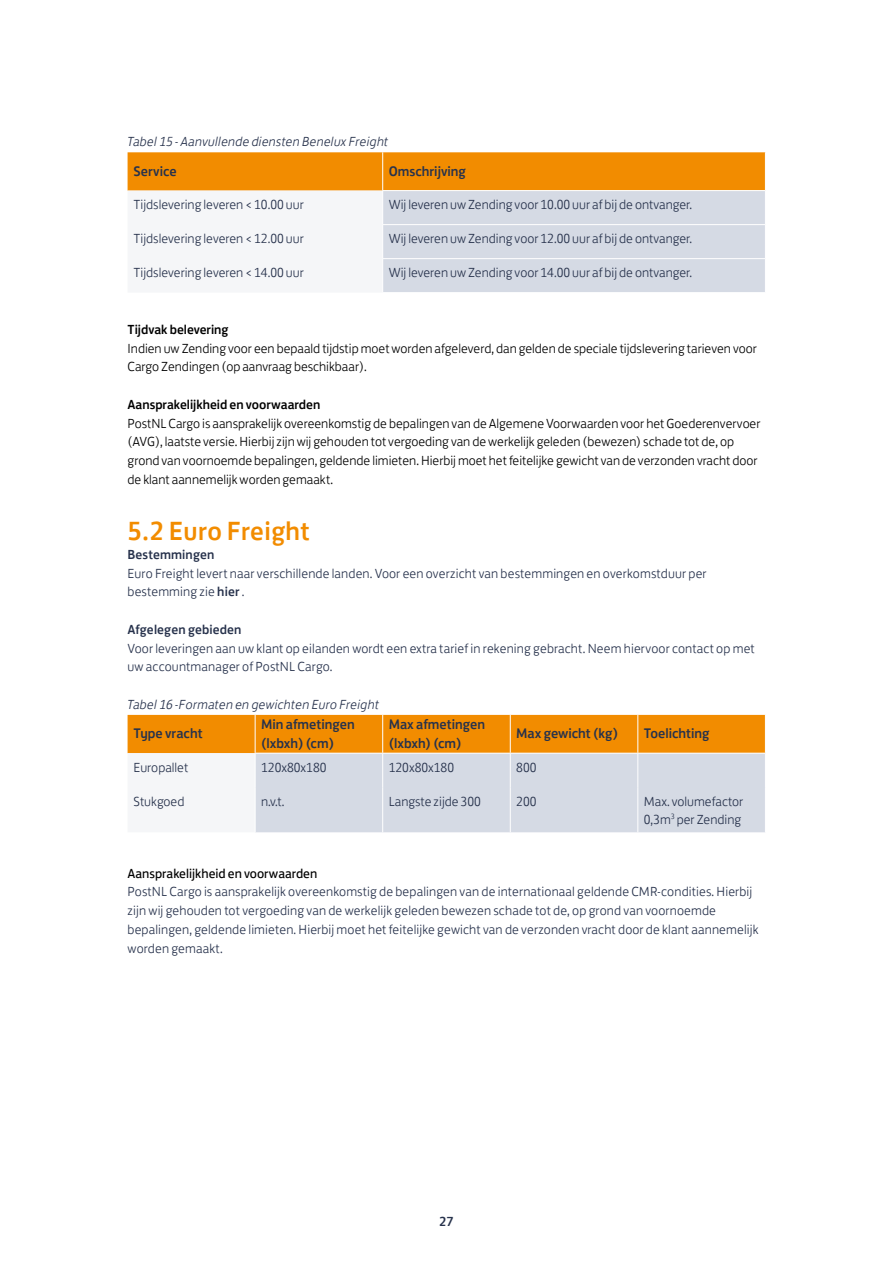
<style>
.page{position:relative;width:893px;height:1263px;background:#fff}
.page>*{position:absolute;margin:0;border:0;box-sizing:border-box;transform-origin:0 0}
.t1{font:500 27px "Post NL";letter-spacing:.015em;color:#f28c00}
.t2{font:500 14.25px/19.2px "Post NL";color:#27324c}
.t3{font:300 13.5px/18.8px "Post NL";letter-spacing:.01em;color:#27324c}
.t4{font:300 13.5px/18.8px "Post NL";color:#000}
.t5{font:italic 300 13.5px "Post NL";letter-spacing:.01em;color:#27324c}
.t6{font:500 13.5px "Post NL";color:#000}
.t7{font:500 13.5px "Post NL";letter-spacing:.01em;color:#27324c}
.t8{font:13.5px "Post NL";color:#000}
.s1{font-weight:500}
</style>
<div class="page">
<svg style="left:128px;top:152px;width:637px;height:140px"></svg>
<hr style="left:382px;top:191px;width:1px;height:33px;background:#fff">
<hr style="left:382px;top:225px;width:1px;height:33px;background:#fff">
<hr style="left:382px;top:259px;width:1px;height:33px;background:#fff">
<hr style="left:382px;top:190px;width:384px;height:1px;background:#fff">
<hr style="left:382px;top:224px;width:384px;height:1px;background:#fff">
<hr style="left:382px;top:258px;width:384px;height:1px;background:#fff">
<hr style="left:382px;top:152px;width:1px;height:38px;background:#fff">
<svg style="left:128px;top:715px;width:637px;height:117px;background:#e2c49c"></svg>
<hr style="left:255px;top:753px;width:1px;height:34px;background:#fff">
<hr style="left:255px;top:787px;width:1px;height:45px;background:#fff">
<hr style="left:255px;top:753px;width:128px;height:1px;background:#fff">
<hr style="left:383px;top:753px;width:127px;height:1px;background:#fff">
<hr style="left:510px;top:753px;width:128px;height:1px;background:#fff">
<hr style="left:638px;top:753px;width:128px;height:1px;background:#fff">
<hr style="left:382px;top:753px;width:1px;height:34px;background:#fff">
<hr style="left:510px;top:753px;width:1px;height:34px;background:#fff">
<hr style="left:637px;top:753px;width:1px;height:34px;background:#fff">
<hr style="left:382px;top:787px;width:1px;height:45px;background:#fff">
<hr style="left:510px;top:787px;width:1px;height:45px;background:#fff">
<hr style="left:637px;top:787px;width:1px;height:45px;background:#fff">
<hr style="left:255px;top:715px;width:1px;height:38px;background:#fff">
<hr style="left:382px;top:715px;width:1px;height:38px;background:#fff">
<hr style="left:510px;top:715px;width:1px;height:38px;background:#fff">
<hr style="left:637px;top:715px;width:1px;height:38px;background:#fff">
<p class="t5" style="left:128px;top:131px;width:262px">Tabel 15 - Aanvullende diensten Benelux Freight</p>
<p class="t2" style="left:134px;top:160px;width:45px">Service</p>
<p class="t2" style="left:389px;top:160px;width:79px">Omschrijving</p>
<p class="t3" style="left:134px;top:194px;width:172px">Tijdslevering leveren &lt; 10.00 uur</p>
<p class="t3" style="left:389px;top:194px;width:305px">Wij leveren uw Zending voor 10.00 uur af bij de ontvanger.</p>
<p class="t3" style="left:134px;top:228px;width:172px">Tijdslevering leveren &lt; 12.00 uur</p>
<p class="t3" style="left:389px;top:228px;width:305px">Wij leveren uw Zending voor 12.00 uur af bij de ontvanger.</p>
<p class="t3" style="left:134px;top:262px;width:172px">Tijdslevering leveren &lt; 14.00 uur</p>
<p class="t3" style="left:389px;top:262px;width:305px">Wij leveren uw Zending voor 14.00 uur af bij de ontvanger.</p>
<p class="t6" style="left:128px;top:318px;width:102px">Tijdvak belevering</p>
<p class="t4" style="left:128px;top:337px;width:631px">Indien uw Zending voor een bepaald tijdstip moet worden afgeleverd, dan gelden de speciale tijdslevering tarieven voor<br>Cargo Zendingen (op aanvraag beschikbaar).</p>
<p class="t6" style="left:128px;top:393px;width:194px">Aansprakelijkheid en voorwaarden</p>
<p class="t4" style="left:128px;top:412px;width:634px">PostNL Cargo is aansprakelijk overeenkomstig de bepalingen van de Algemene Voorwaarden voor het Goederenvervoer (AVG), laatste versie. Hierbij zijn wij gehouden tot vergoeding van de werkelijk geleden (bewezen) schade tot de, op grond van voornoemde bepalingen, geldende limieten. Hierbij moet het feitelijke gewicht van de verzonden vracht door de klant aannemelijk worden gemaakt.</p>
<h1 class="t1" style="left:128px;top:509px;width:184px">5.2 Euro Freight</h1>
<p class="t7" style="left:128px;top:543px;width:88px">Bestemmingen</p>
<p class="t3" style="left:128px;top:562px;width:581px">Euro Freight levert naar verschillende landen. Voor een overzicht van bestemmingen en overkomstduur per bestemming zie <span class="s1">hier</span> .</p>
<p class="t7" style="left:128px;top:618px;width:116px">Afgelegen gebieden</p>
<p class="t3" style="left:128px;top:637px;width:629px">Voor leveringen aan uw klant op eilanden wordt een extra tarief in rekening gebracht. Neem hiervoor contact op met uw accountmanager of PostNL Cargo.</p>
<p class="t5" style="left:128px;top:694px;width:253px">Tabel 16 -Formaten en gewichten Euro Freight</p>
<p class="t2" style="left:134px;top:723px;width:71px">Type vracht</p>
<p class="t2" style="left:261px;top:713px;width:95px">Min afmetingen (lxbxh) (cm)</p>
<p class="t2" style="left:389px;top:713px;width:98px">Max afmetingen (lxbxh) (cm)</p>
<p class="t2" style="left:516px;top:723px;width:103px">Max gewicht (kg)</p>
<p class="t2" style="left:644px;top:723px;width:67px">Toelichting</p>
<p class="t3" style="left:134px;top:756px;width:56px">Europallet</p>
<p class="t3" style="left:261px;top:756px;width:67px">120x80x180</p>
<p class="t3" style="left:389px;top:756px;width:67px">120x80x180</p>
<p class="t3" style="left:516px;top:756px;width:22px">800</p>
<p class="t3" style="left:134px;top:790px;width:52px">Stukgoed</p>
<p class="t3" style="left:261px;top:790px;width:25px">n.v.t.</p>
<p class="t3" style="left:389px;top:790px;width:94px">Langste zijde 300</p>
<p class="t3" style="left:516px;top:790px;width:22px">200</p>
<p class="t3" style="left:644px;top:791px;width:101px;line-height:18px">Max. volumefactor<br>0,3m<sup>3</sup> per Zending</p>
<p class="t8" style="left:128px;top:862px;width:191px">Aansprakelijkheid en voorwaarden</p>
<p class="t3" style="left:128px;top:881px;width:633px">PostNL Cargo is aansprakelijk overeenkomstig de bepalingen van de internationaal geldende CMR-condities. Hierbij zijn wij gehouden tot vergoeding van de werkelijk geleden bewezen schade tot de, op grond van voornoemde bepalingen, geldende limieten. Hierbij moet het feitelijke gewicht van de verzonden vracht door de klant aannemelijk worden gemaakt.</p>
<p class="t7" style="left:439px;top:1211px;width:16px">27</p>
</div>
